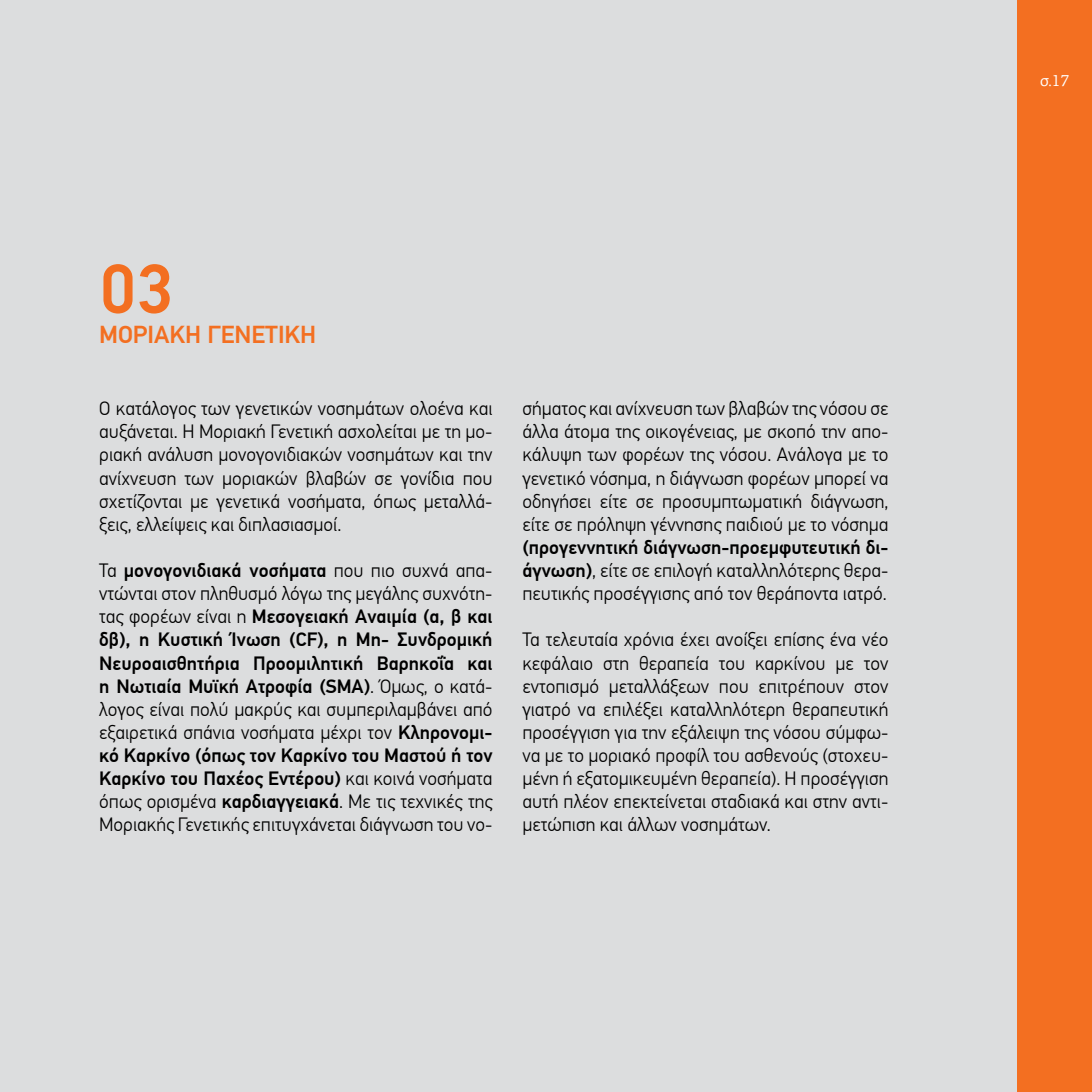
<style>
.page{position:relative;width:1092px;height:1092px;background:#fff}
.page>*{position:absolute;margin:0;border:0;box-sizing:border-box;transform-origin:0 0}
.t1{font:500 70px "PF Din Text Pro";color:#f36f21}
.t2{font:500 24.5px "PF Din Text Pro";color:#f36f21}
.t3{font:300 19.25px/23.1px "PF Din Text Pro";color:#000;text-align:justify}
.t4{font:15.75px "PF Agora Serif Pro";color:#fff}
.s1{font-weight:500}
</style>
<div class="page">
<div style="left:0;top:0;width:1091px;height:1091px;background:#dcddde"></div>
<div style="left:1017px;top:0;width:74px;height:1091px;background:#f36f21"></div>
<h1 class="t1" style="left:99px;top:247px;width:75px">03</h1>
<p class="t2" style="left:99px;top:319px;width:218px">MΟΡΙΑΚΗ ΓΕΝΕΤΙΚΗ</p>
<p class="t3" style="left:99px;top:397px;width:395px">Ο κατάλογος των γενετικών νοσημάτων ολοένα και αυξάνεται. Η Μοριακή Γενετική ασχολείται με τη μο&shy;ριακή ανάλυση μονογονιδιακών νοσημάτων και την ανίχνευση των μοριακών βλαβών σε γονίδια που σχετίζονται με γενετικά νοσήματα, όπως μεταλλά&shy;ξεις, ελλείψεις και διπλασιασμοί.</p>
<p class="t3" style="left:99px;top:559px;width:395px">Τα <span class="s1">μονογονιδιακά νοσήματα</span> που πιο συχνά απα&shy;ντώνται στον πληθυσμό λόγω της μεγάλης συχνότη&shy;τας φορέων είναι η <span class="s1">Μεσογειακή Αναιμία (α, β και δβ), η Κυστική Ίνωση (CF), η Μη- Συνδρομική Νευροαισθητήρια Προομιλητική Βαρηκοΐα και η Νωτιαία Μυϊκή Ατροφία (SMA)</span>. Όμως, ο κατά&shy;λογος είναι πολύ μακρύς και συμπεριλαμβάνει από εξαιρετικά σπάνια νοσήματα μέχρι τον <span class="s1">Κληρονομι&shy;κό Καρκίνο (όπως τον Καρκίνο του Μαστού ή τον Καρκίνο του Παχέος Εντέρου)</span> και κοινά νοσήματα όπως ορισμένα <span class="s1">καρδιαγγειακά</span>. Με τις τεχνικές της Μοριακής Γενετικής επιτυγχάνεται διάγνωση του νο-</p>
<p class="t3" style="left:522px;top:397px;width:367px">σήματος και ανίχνευση των βλαβών της νόσου σε άλλα άτομα της οικογένειας, με σκοπό την απο&shy;κάλυψη των φορέων της νόσου. Ανάλογα με το γενετικό νόσημα, η διάγνωση φορέων μπορεί να οδηγήσει είτε σε προσυμπτωματική διάγνωση, είτε σε πρόληψη γέννησης παιδιού με το νόσημα</p>
<p class="t3" style="left:522px;top:536px;width:367px"><span class="s1">(προγεννητική διάγνωση-προεμφυτευτική δι&shy;άγνωση)</span>, είτε σε επιλογή καταλληλότερης θερα&shy;πευτικής προσέγγισης από τον θεράποντα ιατρό.</p>
<p class="t3" style="left:522px;top:628px;width:367px">Τα τελευταία χρόνια έχει ανοίξει επίσης ένα νέο κεφάλαιο στη θεραπεία του καρκίνου με τον εντοπισμό μεταλλάξεων που επιτρέπουν στον γιατρό να επιλέξει καταλληλότερη θεραπευτική προσέγγιση για την εξάλειψη της νόσου σύμφω&shy;να με το μοριακό προφίλ του ασθενούς (στοχευ&shy;μένη ή εξατομικευμένη θεραπεία). Η προσέγγιση αυτή πλέον επεκτείνεται σταδιακά και στην αντι&shy;μετώπιση και άλλων νοσημάτων.</p>
<p class="t4" style="left:1039px;top:71px;width:31px">σ.17</p>
</div>
